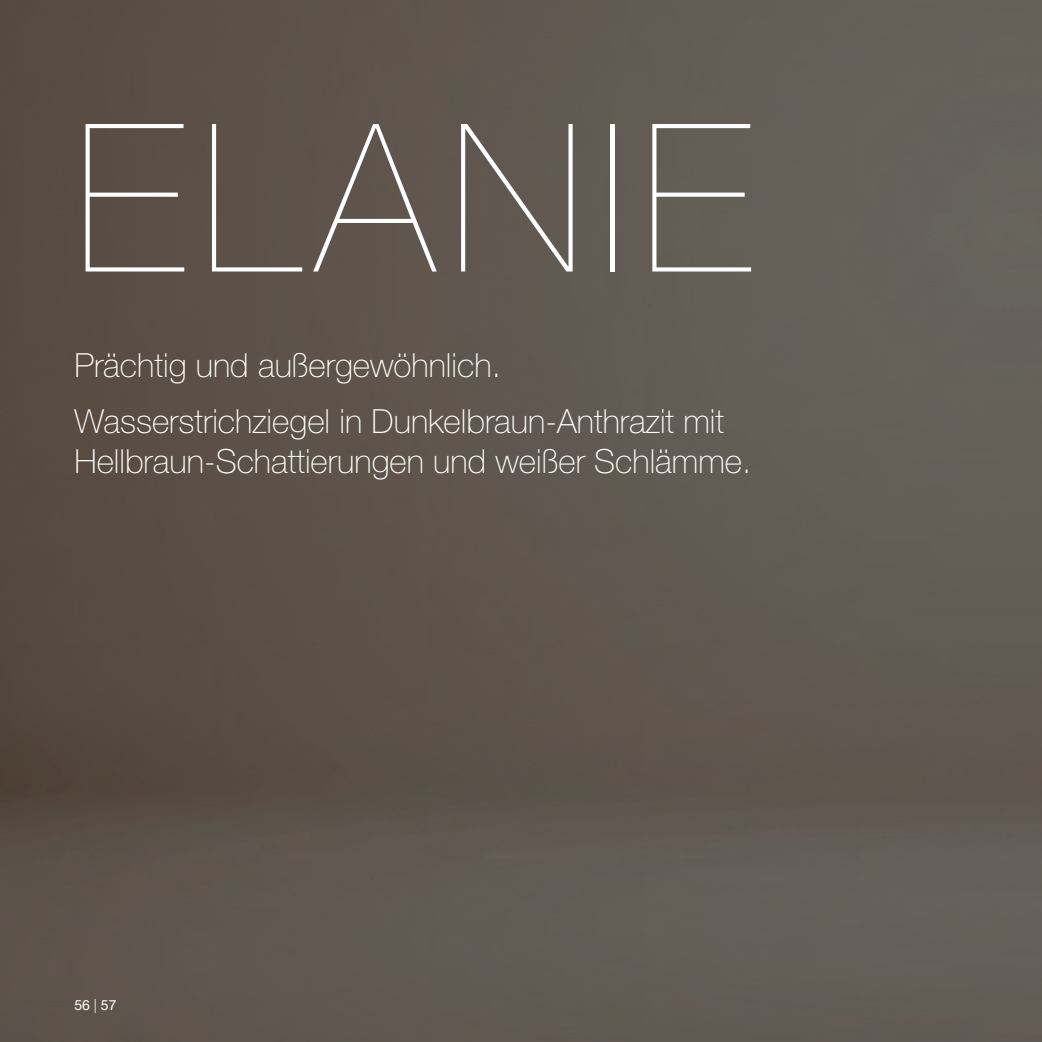
<style>
.page{position:relative;width:1042px;height:1042px;background:#fff}
.page>*{position:absolute;margin:0;border:0;box-sizing:border-box;transform-origin:0 0}
.t1{font:200 206.5px "Helvetica Neue LTW1 G";letter-spacing:.075em;color:#fff}
.t2{font:100 33.25px/56px "Helvetica Neue LT Pro";color:#fff}
.t3{font:14px "Helvetica Neue LTW1 G";color:#fff}
.s1{font-weight:300}
</style>
<div class="page">
<img style="left:0;top:0;width:1042px;height:1042px">
<h1 class="t1" style="left:74px;top:78px;width:679px">ELANIE</h1>
<p class="t2" style="left:74px;top:337px;width:651px">Prächtig und außergewöhnlich.<br>Wasserstrichziegel in Dunkelbraun-Anthrazit mit</p>
<p class="t2" style="left:74px;top:433px;width:678px">Hellbraun-Schattierungen und weißer Schlämme.</p>
<p class="t3" style="left:74px;top:996px;width:44px">56 <span class="s1">|</span> 57</p>
</div>
